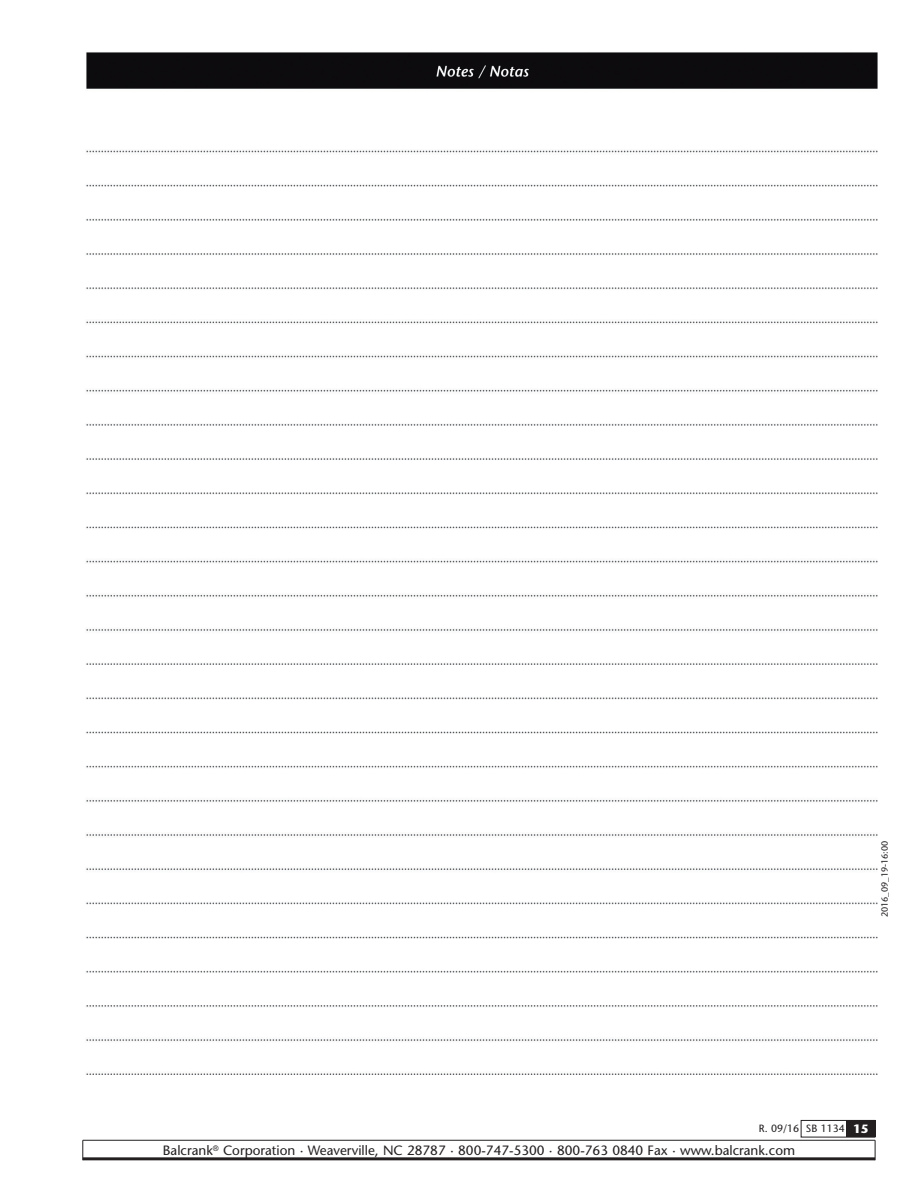
<style>
.page{position:relative;width:918px;height:1188px;background:#fff}
.page>*{position:absolute;margin:0;border:0;box-sizing:border-box;transform-origin:0 0}
.t1{font:13.5px "Stone Sans";color:#231f20}
.t2{font:10.5px "Stone Sans";color:#231f20}
.t3{font:9px "Stone Sans";color:#231f20}
.s1{font-weight:700;font-size:12px;color:#fff}
</style>
<div class="page">
<div style="left:801px;top:1120px;width:74px;height:17px;border:1px solid #231f20"></div>
<div style="left:846px;top:1120px;width:29px;height:17px;background:#231f20"></div>
<hr style="left:83px;top:1157px;width:792px;height:3px;background:#231f20">
<hr style="left:83px;top:1140px;width:792px;height:1px;background:#231f20">
<svg style="left:875px;top:1140px;width:1px;height:20px"></svg>
<svg style="left:82px;top:1140px;width:1px;height:20px"></svg>
<img style="left:86px;top:52px;width:792px;height:1022px">
<p class="t3" style="left:879px;top:917px;width:78px;rotate:-90deg">2016_09_19-16:00</p>
<p class="t2" style="left:759px;top:1122px;width:111px">R. 09/16 SB 1134 <span class="s1">15</span></p>
<p class="t1" style="left:163px;top:1143px;width:634px">Balcrank<sup>®</sup> Corporation · Weaverville, NC 28787 · 800-747-5300 · 800-763 0840 Fax · www.balcrank.com</p>
</div>
